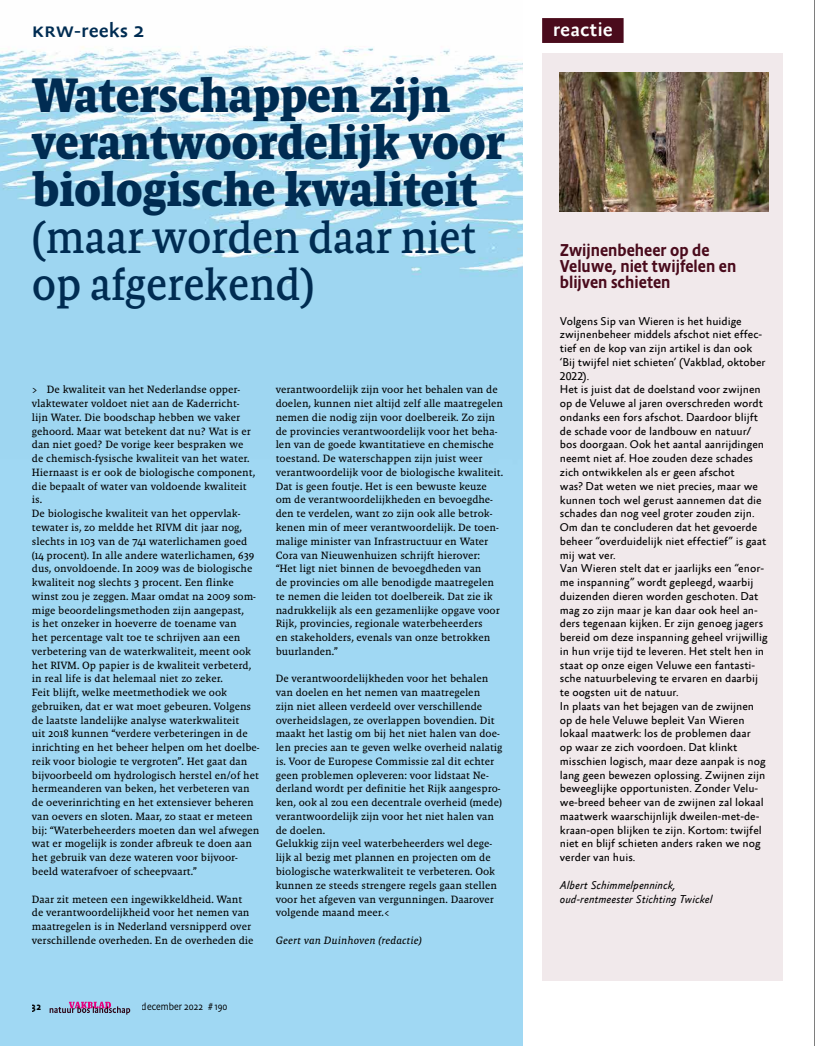
<style>
.page{position:relative;width:815px;height:1046px;background:#fff}
.page>*{position:absolute;margin:0;border:0;box-sizing:border-box;transform-origin:0 0}
.t1{font:700 49.25px/46.9px "Absara Headline Pro";letter-spacing:-.01em;color:#002c52}
.t2{font:45.75px/46.9px "Absara Headline Pro";letter-spacing:-.01em;color:#002c52}
.t3{font:500 21px "Absara Sans Offc Pro";color:#002c52}
.t4{font:500 21px "Absara Sans Offc Pro";color:#fff}
.t5{font:500 17.5px/16.2px "Absara Sans Headline Pro";color:#4a0b1c}
.t6{font:11.5px/13.8px "Absara Sans Offc Pro";color:#000}
.t7{font:italic 11.5px/13.8px "Absara Sans Offc Pro";color:#000}
.t8{font:10.75px/13.8px "Malaga OT";color:#000}
.t9{font:italic 10.75px "Malaga OT";color:#000}
.t10{font:300 10.38px "Absara Sans Headline Pro";color:#000}
.t11{font:500 10.38px "Absara Sans Headline Pro";color:#000}
.s1{font-family:"Absara Sans Sc Offc Pro"}
</style>
<div class="page">
<div style="left:542px;top:53px;width:241px;height:927px;background:#f1e9eb"></div>
<img style="left:0;top:46px;width:522px;height:999px">
<img style="left:560px;top:73px;width:208px;height:139px">
<svg style="left:50px;top:1001px;width:80px;height:13px"></svg>
<div style="left:542px;top:18px;width:82px;height:25px;background:#4a0b1c"></div>
<hr style="left:814px;top:0;width:1px;height:1045px;background:#000">
<h3 class="t3" style="left:32px;top:19px;width:114px"><span class="s1">krw</span>-reeks <span class="s1">2</span></h3>
<h1 class="t1" style="left:32px;top:72px;width:474px">Waterschappen zijn verantwoordelijk voor biologische kwaliteit</h1>
<h2 class="t2" style="left:32px;top:214px;width:446px">(maar worden daar niet op afgerekend)</h2>
<p class="t8" style="left:32px;top:383px;width:229px">&gt; De kwaliteit van het Nederlandse opper&shy;vlaktewater voldoet niet aan de Kaderricht-<br>lijn Water. Die boodschap hebben we vaker gehoord. Maar wat betekent dat nu? Wat is er dan niet goed? De vorige keer bespraken we<br>de chemisch-fysische kwaliteit van het water.<br>Hiernaast is er ook de biologische component, die bepaalt of water van voldoende kwaliteit is.<br>De biologische kwaliteit van het oppervlak&shy;tewater is, zo meldde het RIVM dit jaar nog, slechts in 103 van de 741 waterlichamen goed (14 procent). In alle andere waterlichamen, 639 dus, onvoldoende. In 2009 was de biologische kwaliteit nog slechts 3 procent. Een flinke winst zou je zeggen. Maar omdat na 2009 som&shy;mige beoordelingsmethoden zijn aangepast,<br>is het onzeker in hoeverre de toename van<br>het percentage valt toe te schrijven aan een verbetering van de waterkwaliteit, meent ook het RIVM. Op papier is de kwaliteit verbeterd, in real life is dat helemaal niet zo zeker.<br>Feit blijft, welke meetmethodiek we ook gebruiken, dat er wat moet gebeuren. Volgens de laatste landelijke analyse waterkwaliteit<br>uit 2018 kunnen “verdere verbeteringen in de inrichting en het beheer helpen om het doelbe&shy;reik voor biologie te vergroten”. Het gaat dan bijvoorbeeld om hydrologisch herstel en/of het hermeanderen van beken, het verbeteren van de oeverinrichting en het extensiever beheren van oevers en sloten. Maar, zo staat er meteen bij: “Waterbeheerders moeten dan wel afwegen wat er mogelijk is zonder afbreuk te doen aan het gebruik van deze wateren voor bijvoor&shy;beeld waterafvoer of scheepvaart.”</p>
<p class="t8" style="left:32px;top:891px;width:223px">Daar zit meteen een ingewikkeldheid. Want de verantwoordelijkheid voor het nemen van maatregelen is in Nederland versnipperd over verschillende overheden. En de overheden die</p>
<p class="t8" style="left:276px;top:383px;width:229px">verantwoordelijk zijn voor het behalen van de doelen, kunnen niet altijd zelf alle maatregelen nemen die nodig zijn voor doelbereik. Zo zijn de provincies verantwoordelijk voor het beha&shy;len van de goede kwantitatieve en chemische toestand. De waterschappen zijn juist weer verantwoordelijk voor de biologische kwaliteit.<br>Dat is geen foutje. Het is een bewuste keuze om de verantwoordelijkheden en bevoegdhe&shy;den te verdelen, want zo zijn ook alle betrok&shy;kenen min of meer verantwoordelijk. De toen&shy;malige minister van Infrastructuur en Water Cora van Nieuwenhuizen schrijft hierover: “Het ligt niet binnen de bevoegdheden van<br>de provincies om alle benodigde maatregelen te nemen die leiden tot doelbereik. Dat zie ik nadrukkelijk als een gezamenlijke opgave voor Rijk, provincies, regionale waterbeheerders<br>en stakeholders, evenals van onze betrokken buurlanden.”</p>
<p class="t8" style="left:276px;top:671px;width:228px">De verantwoordelijkheden voor het behalen van doelen en het nemen van maatregelen<br>zijn niet alleen verdeeld over verschillende overheidslagen, ze overlappen bovendien. Dit maakt het lastig om bij het niet halen van doe&shy;len precies aan te geven welke overheid nalatig is. Voor de Europese Commissie zal dit echter geen problemen opleveren: voor lidstaat Ne&shy;derland wordt per definitie het Rijk aangespro&shy;ken, ook al zou een decentrale overheid (mede) verantwoordelijk zijn voor het niet halen van de doelen.<br>Gelukkig zijn veel waterbeheerders wel dege&shy;lijk al bezig met plannen en projecten om de biologische waterkwaliteit te verbeteren. Ook kunnen ze steeds strengere regels gaan stellen voor het afgeven van vergunningen. Daarover volgende maand meer.&lt;</p>
<p class="t9" style="left:276px;top:933px;width:148px">Geert van Duinhoven (redactie)</p>
<p class="t11" style="left:32px;top:999px;width:11px">32</p>
<p class="t10" style="left:142px;top:999px;width:87px">december 2022 # 190</p>
<h3 class="t4" style="left:553px;top:18px;width:62px">reactie</h3>
<h3 class="t5" style="left:560px;top:242px;width:178px">Zwijnenbeheer op de<br>Veluwe, niet twijfelen en blijven schieten</h3>
<p class="t6" style="left:560px;top:314px;width:209px">Volgens Sip van Wieren is het huidige zwijnenbeheer middels afschot niet effec&shy;tief en de kop van zijn artikel is dan ook ‘Bij twijfel niet schieten’ (Vakblad, oktober 2022).<br>Het is juist dat de doelstand voor zwijnen op de Veluwe al jaren overschreden wordt ondanks een fors afschot. Daardoor blijft de schade voor de landbouw en natuur/ bos doorgaan. Ook het aantal aanrijdingen neemt niet af. Hoe zouden deze schades zich ontwikkelen als er geen afschot<br>was? Dat weten we niet precies, maar we kunnen toch wel gerust aannemen dat die schades dan nog veel groter zouden zijn.<br>Om dan te concluderen dat het gevoerde beheer “overduidelijk niet effectief” is gaat mij wat ver.<br>Van Wieren stelt dat er jaarlijks een “enor&shy;me inspanning” wordt gepleegd, waarbij duizenden dieren worden geschoten. Dat mag zo zijn maar je kan daar ook heel an&shy;ders tegenaan kijken. Er zijn genoeg jagers bereid om deze inspanning geheel vrijwillig in hun vrije tijd te leveren. Het stelt hen in staat op onze eigen Veluwe een fantasti&shy;sche natuurbeleving te ervaren en daarbij te oogsten uit de natuur.<br>In plaats van het bejagen van de zwijnen op de hele Veluwe bepleit Van Wieren lokaal maatwerk: los de problemen daar<br>op waar ze zich voordoen. Dat klinkt misschien logisch, maar deze aanpak is nog lang geen bewezen oplossing. Zwijnen zijn beweeglijke opportunisten. Zonder Velu&shy;we-breed beheer van de zwijnen zal lokaal maatwerk waarschijnlijk dweilen-met-de&shy;kraan-open blijken te zijn. Kortom: twijfel niet en blijf schieten anders raken we nog verder van huis.</p>
<p class="t7" style="left:560px;top:878px;width:154px">Albert Schimmelpenninck, oud-rentmeester Stichting Twickel</p>
</div>
